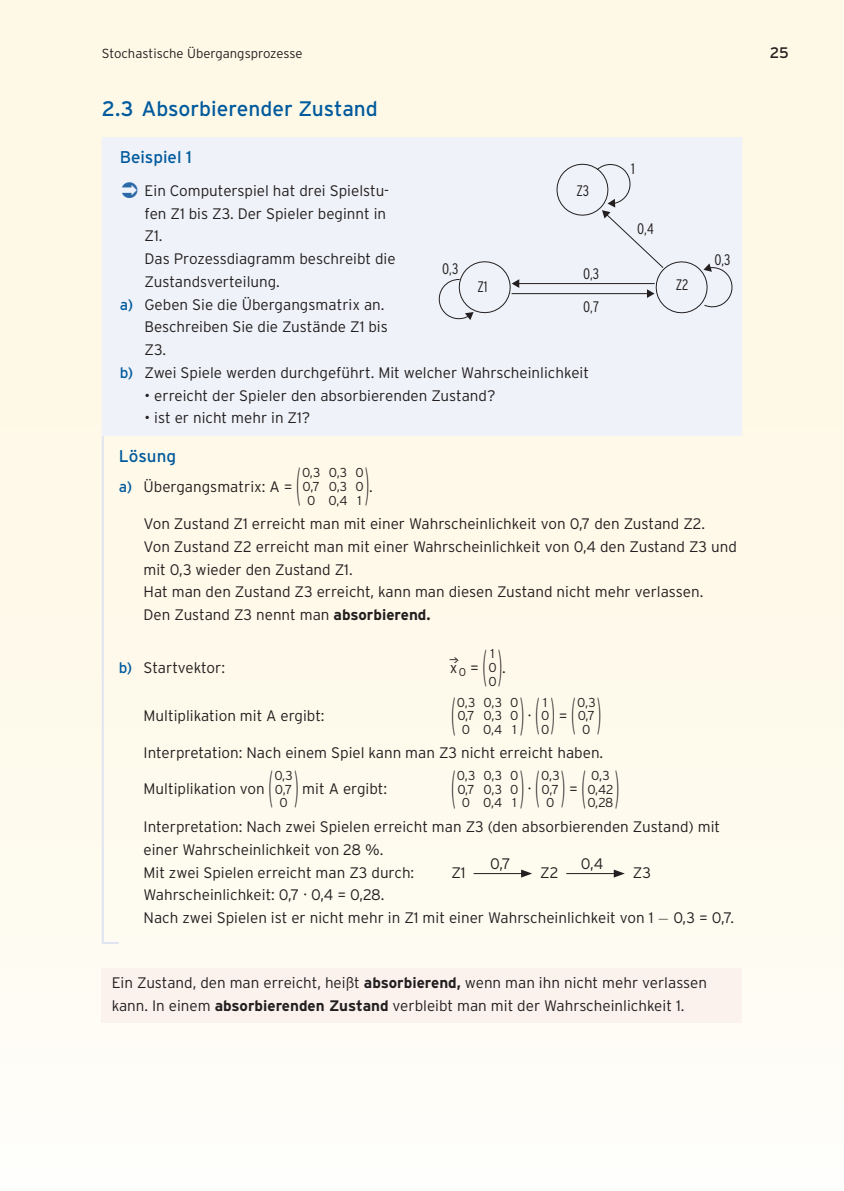
<style>
.page{position:relative;width:844px;height:1191px;background:#fff}
.page>*{position:absolute;margin:0;border:0;box-sizing:border-box;transform-origin:0 0}
.MO_Fliesstext{font:300 47.6px "Interstate";color:#231f20;scale:.24 1}
.MO_Fliesstext-2{font:300 46.02px "Interstate";color:#231f20;scale:.25 1}
.MO_Fliesstext-3{font:300 45.85px "Interstate";color:#231f20;scale:.25 1}
.t1{font:21px "Interstate";color:#015a9d}
.t2{font:16.97px "Interstate";color:#015a9d}
.MO_Fliesstext-4{font:300 15.22px/22.8px "Interstate";color:#231f20}
.t3{font:300 condensed 15.22px/32.6px "Interstate";color:#231f20}
.t4{font:15.22px "Interstate";color:#231f20}
.t5{font:300 13.65px "Interstate";color:#231f20;scale:.52 1}
.t6{font:300 13.12px "Interstate";color:#231f20}
.MO_Fliesstext-5{font:300 12.95px/13.7px "Interstate";color:#231f20;text-align:center}
.s1{font-weight:400;color:#015a9d}
.s2{font-weight:700}
.s3{font-size:47.6px}
.s4{font-size:46.02px}
.s5{font-family:"Uni Math";font-weight:400}
</style>
<div class="page">
<div style="left:0;top:0;width:843px;height:1191px;background:#fef9e7"></div>
<div style="left:104px;top:137px;width:638px;height:299px;background:#eff2f8"></div>
<hr style="left:102px;top:436px;width:2px;height:506px;background:#e1e5f1">
<svg style="left:102px;top:942px;width:17px;height:2px"></svg>
<hr style="left:102px;top:137px;width:2px;height:299px;background:#eff2f8">
<hr style="left:118px;top:137px;width:2px;height:299px;background:#eff2f8">
<hr style="left:473px;top:873px;width:50px;height:1px;background:#231f20">
<svg style="left:521px;top:869px;width:11px;height:8px"></svg>
<hr style="left:566px;top:873px;width:50px;height:1px;background:#231f20">
<svg style="left:613px;top:869px;width:11px;height:8px"></svg>
<div style="left:102px;top:968px;width:640px;height:55px;background:#fbf2ed"></div>
<hr style="left:518px;top:283px;width:136px;height:1px;background:#231f20">
<svg style="left:436px;top:258px;width:83px;height:62px;background:#e3e5eb"></svg>
<hr style="left:511px;top:293px;width:137px;height:1px;background:#231f20">
<div style="left:553px;top:161px;width:182px;height:155px;background:#eff2f8"></div>
<svg style="left:122px;top:182px;width:15px;height:16px"></svg>
<p class="t6" style="left:102px;top:46px;width:202px">Stochastische Übergangsprozesse</p>
<p class="t4" style="left:756px;top:42px;width:34px">2525</p>
<p class="t1" style="left:102px;top:97px;width:277px">2.3 Absorbierender Zustand</p>
<p class="t2" style="left:120px;top:148px;width:74px">Beispiel 1</p>
<p class="MO_Fliesstext-4" style="left:144px;top:179px;width:252px">Ein Computerspiel hat drei Spielstu&shy;fen Z1 bis Z3. Der Spieler beginnt in<br>Z1.<br>Das Prozessdiagramm beschreibt die<br>Zustandsverteilung.</p>
<p class="MO_Fliesstext-4" style="left:144px;top:293px;width:245px;text-indent:-25px"><span class="s1">a)</span> Geben Sie die Übergangsmatrix an.<br>Beschreiben Sie die Zustände Z1 bis<br>Z3.</p>
<p class="MO_Fliesstext-4" style="left:120px;top:361px;width:471px"><span class="s1">b)</span> Zwei Spiele werden durchgeführt. Mit welcher Wahrscheinlichkeit</p>
<p class="MO_Fliesstext-4" style="left:144px;top:384px;width:352px">• erreicht der Spieler den absorbierenden Zustand?</p>
<p class="MO_Fliesstext-4" style="left:144px;top:406px;width:167px">• ist er nicht mehr in Z1?</p>
<p class="t2" style="left:119px;top:446px;width:59px">Lösung</p>
<p class="MO_Fliesstext-4" style="left:119px;top:475px;width:175px"><span class="s1">a)</span> Übergangsmatrix: A =</p>
<p class="MO_Fliesstext" style="left:296px;top:458px;width:18px">(</p>
<p class="MO_Fliesstext-5" style="left:302px;top:466px;width:20px">0,3<br>0,7<br>0</p>
<p class="MO_Fliesstext-5" style="left:328px;top:466px;width:20px;text-align:justify">0,3<br>0,3<br>0,4</p>
<p class="MO_Fliesstext-5" style="left:355px;top:466px;width:10px;text-align:justify">0<br>0<br>1</p>
<p class="MO_Fliesstext" style="left:365px;top:458px;width:18px">)</p>
<p class="t3" style="left:631px;top:152px;width:5px">1</p>
<p class="t3" style="left:576px;top:174px;width:14px">Z3</p>
<p class="t3" style="left:637px;top:212px;width:18px">0,4</p>
<p class="t3" style="left:714px;top:243px;width:18px">0,3</p>
<p class="t3" style="left:442px;top:252px;width:18px">0,3</p>
<p class="t3" style="left:583px;top:258px;width:18px">0,3<br>0,7</p>
<p class="t3" style="left:675px;top:268px;width:14px">Z2</p>
<p class="t3" style="left:477px;top:271px;width:12px">Z1</p>
<p class="MO_Fliesstext-4" style="left:369px;top:475px;width:5px">.</p>
<p class="MO_Fliesstext-4" style="left:143px;top:512px;width:594px">Von Zustand Z1 erreicht man mit einer Wahrscheinlichkeit von 0,7 den Zustand Z2.<br>Von Zustand Z2 erreicht man mit einer Wahrscheinlichkeit von 0,4 den Zustand Z3 und mit 0,3 wieder den Zustand Z1.<br>Hat man den Zustand Z3 erreicht, kann man diesen Zustand nicht mehr verlassen.<br>Den Zustand Z3 nennt man <span class="s2">absorbierend.</span></p>
<p class="MO_Fliesstext-4" style="left:119px;top:656px;width:108px"><span class="s1">b)</span> Startvektor:</p>
<p class="MO_Fliesstext-3" style="left:483px;top:639px;width:79px">( )</p>
<p class="MO_Fliesstext-5" style="left:488px;top:647px;width:10px;text-align:left">1<br>0<br>0</p>
<p class="t5" style="left:449px;top:646px;width:19px">_ _<sub>›</sub></p>
<p class="MO_Fliesstext-4" style="left:449px;top:656px;width:31px">x <sub>0</sub> =</p>
<p class="MO_Fliesstext-4" style="left:502px;top:656px;width:5px">.</p>
<p class="MO_Fliesstext" style="left:451px;top:687px;width:18px">(</p>
<p class="MO_Fliesstext-5" style="left:456px;top:695px;width:20px">0,3<br>0,7<br>0</p>
<p class="MO_Fliesstext-5" style="left:483px;top:695px;width:20px;text-align:justify">0,3<br>0,3<br>0,4</p>
<p class="MO_Fliesstext-5" style="left:510px;top:695px;width:10px;text-align:justify">0<br>0<br>1</p>
<p class="MO_Fliesstext-3" style="left:520px;top:687px;width:224px"><span class="s3">)</span> ( ) <span class="s4">(</span></p>
<p class="MO_Fliesstext-5" style="left:577px;top:695px;width:20px">0,3<br>0,7<br>0</p>
<p class="MO_Fliesstext-2" style="left:597px;top:687px;width:17px">)</p>
<p class="MO_Fliesstext-4" style="left:143px;top:741px;width:461px">Interpretation: Nach einem Spiel kann man Z3 nicht erreicht haben.</p>
<p class="MO_Fliesstext-4" style="left:143px;top:777px;width:123px">Multiplikation von</p>
<p class="MO_Fliesstext-5" style="left:541px;top:695px;width:10px;text-align:left">1<br>0<br>0</p>
<p class="MO_Fliesstext-4" style="left:143px;top:704px;width:182px">Multiplikation mit A ergibt:</p>
<p class="MO_Fliesstext-4" style="left:558px;top:704px;width:10px">=</p>
<p class="MO_Fliesstext-4" style="left:528px;top:704px;width:5px">·</p>
<p class="MO_Fliesstext-5" style="left:587px;top:768px;width:28px;text-align:left">0,3<br>0,42<br>0,28</p>
<p class="MO_Fliesstext" style="left:615px;top:761px;width:18px">)</p>
<p class="MO_Fliesstext-4" style="left:143px;top:815px;width:578px">Interpretation: Nach zwei Spielen erreicht man Z3 (den absorbierenden Zustand) mit einer Wahrscheinlichkeit von 28 %.</p>
<p class="MO_Fliesstext-4" style="left:143px;top:860px;width:272px">Mit zwei Spielen erreicht man Z3 durch:</p>
<p class="MO_Fliesstext-4" style="left:451px;top:860px;width:16px">Z1</p>
<p class="MO_Fliesstext-2" style="left:269px;top:761px;width:17px">(</p>
<p class="MO_Fliesstext-5" style="left:274px;top:768px;width:20px">0,3<br>0,7<br>0</p>
<p class="MO_Fliesstext-2" style="left:294px;top:761px;width:17px">)</p>
<p class="MO_Fliesstext" style="left:451px;top:761px;width:18px">(</p>
<p class="MO_Fliesstext-5" style="left:456px;top:768px;width:20px">0,3<br>0,7<br>0</p>
<p class="MO_Fliesstext-5" style="left:483px;top:768px;width:20px;text-align:justify">0,3<br>0,3<br>0,4</p>
<p class="MO_Fliesstext-5" style="left:510px;top:768px;width:10px;text-align:justify">0<br>0<br>1</p>
<p class="MO_Fliesstext" style="left:520px;top:761px;width:83px">) <span class="s4">(</span></p>
<p class="MO_Fliesstext-5" style="left:541px;top:768px;width:20px">0,3<br>0,7<br>0</p>
<p class="MO_Fliesstext-2" style="left:561px;top:761px;width:100px">) <span class="s3">(</span></p>
<p class="MO_Fliesstext-4" style="left:302px;top:777px;width:86px">mit A ergibt:</p>
<p class="MO_Fliesstext-4" style="left:569px;top:777px;width:10px">=</p>
<p class="MO_Fliesstext-4" style="left:528px;top:777px;width:5px">·</p>
<p class="MO_Fliesstext-4" style="left:490px;top:851px;width:22px">0,7</p>
<p class="MO_Fliesstext-4" style="left:580px;top:851px;width:24px">0,4</p>
<p class="MO_Fliesstext-4" style="left:540px;top:860px;width:20px">Z2</p>
<p class="MO_Fliesstext-4" style="left:632px;top:860px;width:20px">Z3</p>
<p class="MO_Fliesstext-4" style="left:143px;top:883px;width:242px">Wahrscheinlichkeit: 0,7 · 0,4 = 0,28.</p>
<p class="MO_Fliesstext-4" style="left:143px;top:906px;width:592px">Nach zwei Spielen ist er nicht mehr in Z1 mit einer Wahrscheinlichkeit von 1 <span class="s5">−</span> 0,3 = 0,7.</p>
<p class="MO_Fliesstext-4" style="left:112px;top:971px;width:596px">Ein Zustand, den man erreicht, heißt <span class="s2">absorbierend,</span> wenn man ihn nicht mehr verlassen kann. In einem <span class="s2">absorbierenden Zustand</span> verbleibt man mit der Wahrscheinlichkeit 1.</p>
</div>
